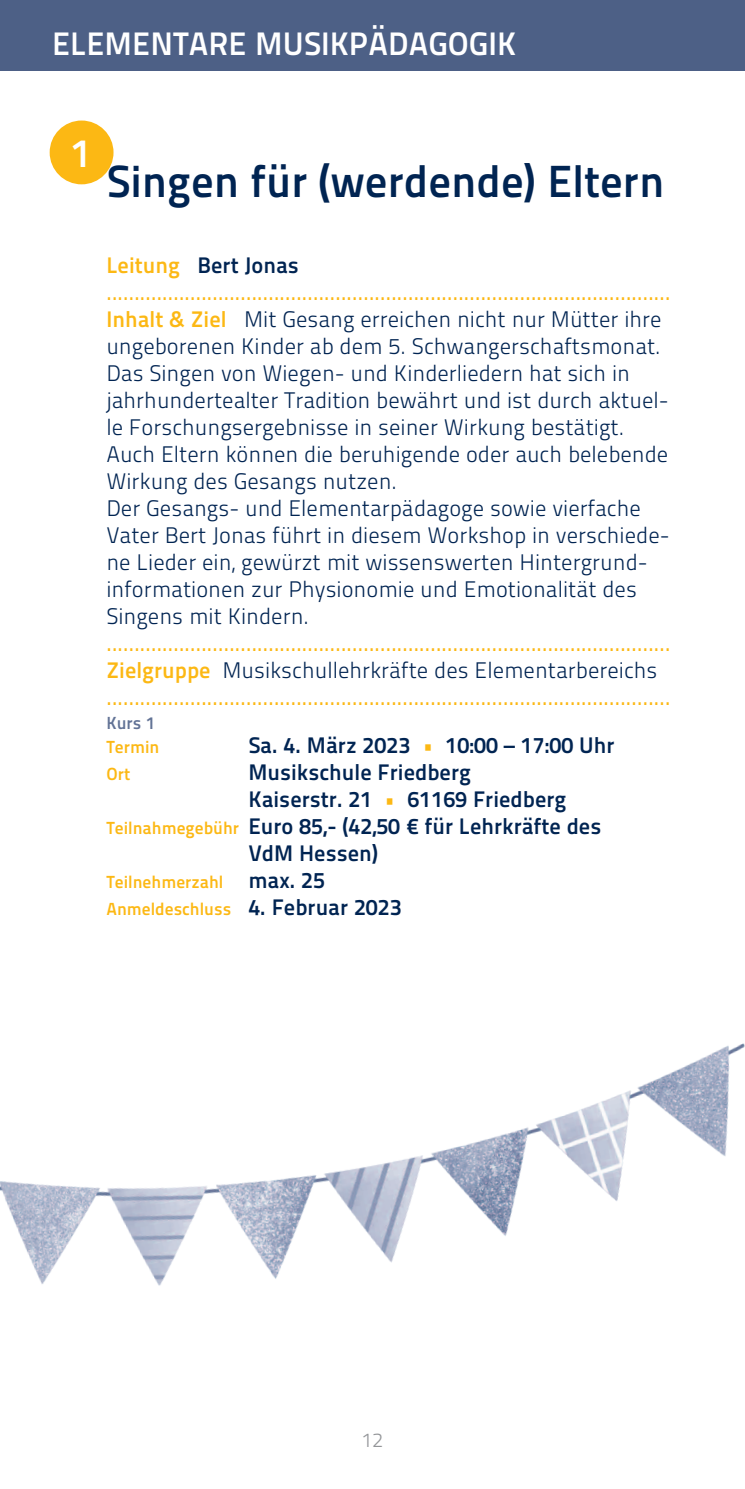
<style>
.page{position:relative;width:745px;height:1489px;background:#fff}
.page>*{position:absolute;margin:0;border:0;box-sizing:border-box;transform-origin:0 0}
.t1{font:45px "Titillium Maps 26 L 750 wt";color:#002452}
.t2{font:40px "Titillium Maps 26 L 750 wt";color:#fff}
.t3{font:32.5px "Titillium Maps 26 L 750 wt";color:#fff}
.t4{font:22.5px/27px "Titillium Maps 26 L 250 wt";color:#002452}
.t5{font:22.5px "Titillium Maps 26 L 500 wt";color:#fcb814}
.t6{font:22.5px "Titillium Maps 26 L 750 wt";color:#002452}
.t7{font:20px "Titillium Maps 26 L 250 wt";color:#939598}
.t8{font:17.5px/27px "Titillium Maps 26 L 750 wt";color:#fcb814}
.t9{font:17.5px "Titillium Maps 26 L 750 wt";color:#627396}
.s1{color:#fcb814}
.s2{font-family:"Titillium Maps 26 L 750 wt";color:#fcb814}
.s3{font-size:17.5px;color:#fcb814}
.s4{font-size:22.5px;color:#002452}
</style>
<div class="page">
<div style="left:0;top:0;width:744px;height:71px;background:#4d6086"></div>
<div style="left:50px;top:120px;width:63px;height:64px;background:#fcb814;border-radius:50%"></div>
<img style="left:0;top:1043px;width:744px;height:243px">
<h3 class="t3" style="left:52px;top:33px;width:465px">ELEMENTARE MUSIKPÄDAGOGIK</h3>
<h2 class="t2" style="left:71px;top:139px;width:23px">1</h2>
<h1 class="t1" style="left:106px;top:166px;width:559px">Singen für (werdende) Eltern</h1>
<p class="t6" style="left:106px;top:257px;width:194px"><span class="s1">Leitung</span> Bert Jonas</p>
<p class="t5" style="left:106px;top:284px;width:565px">.....................................................................................................</p>
<p class="t4" style="left:106px;top:308px;width:564px"><span class="s2">Inhalt &amp; Ziel</span> Mit Gesang erreichen nicht nur Mütter ihre ungeborenen Kinder ab dem 5. Schwangerschaftsmonat.<br>Das Singen von Wiegen- und Kinderliedern hat sich in jahrhundertealter Tradition bewährt und ist durch aktuel&shy;le Forschungsergebnisse in seiner Wirkung bestätigt.<br>Auch Eltern können die beruhigende oder auch belebende Wirkung des Gesangs nutzen.<br>Der Gesangs- und Elementarpädagoge sowie vierfache Vater Bert Jonas führt in diesem Workshop in verschiede&shy;ne Lieder ein, gewürzt mit wissenswerten Hintergrund&shy;informationen zur Physionomie und Emotionalität des Singens mit Kindern.</p>
<p class="t5" style="left:106px;top:635px;width:565px">.....................................................................................................</p>
<p class="t4" style="left:106px;top:659px;width:552px"><span class="s2">Zielgruppe</span> Musikschullehrkräfte des Elementarbereichs</p>
<p class="t5" style="left:106px;top:689px;width:565px">.....................................................................................................</p>
<p class="t9" style="left:106px;top:716px;width:50px">Kurs 1</p>
<p class="t8" style="left:106px;top:735px;width:54px">Termin</p>
<p class="t6" style="left:248px;top:737px;width:367px">Sa. 4. März 2023 <span class="s1">•</span> 10:00 – 17:00 Uhr</p>
<p class="t8" style="left:106px;top:762px;width:25px">Ort</p>
<p class="t6" style="left:248px;top:764px;width:224px">Musikschule Friedberg</p>
<p class="t6" style="left:248px;top:791px;width:319px">Kaiserstr. 21 <span class="s1">•</span> 61169 Friedberg</p>
<p class="t6" style="left:106px;top:818px;width:496px"><span class="s3">Teilnahmegebühr</span> Euro 85,- (42,50 € für Lehrkräfte des</p>
<p class="t6" style="left:248px;top:845px;width:131px">VdM Hessen)</p>
<p class="t8" style="left:106px;top:870px;width:296px">Teilnehmerzahl <span class="s4">max. 25<br></span>Anmeldeschluss <span class="s4">4. Februar 2023</span></p>
<p class="t7" style="left:361px;top:1433px;width:23px">12</p>
</div>
